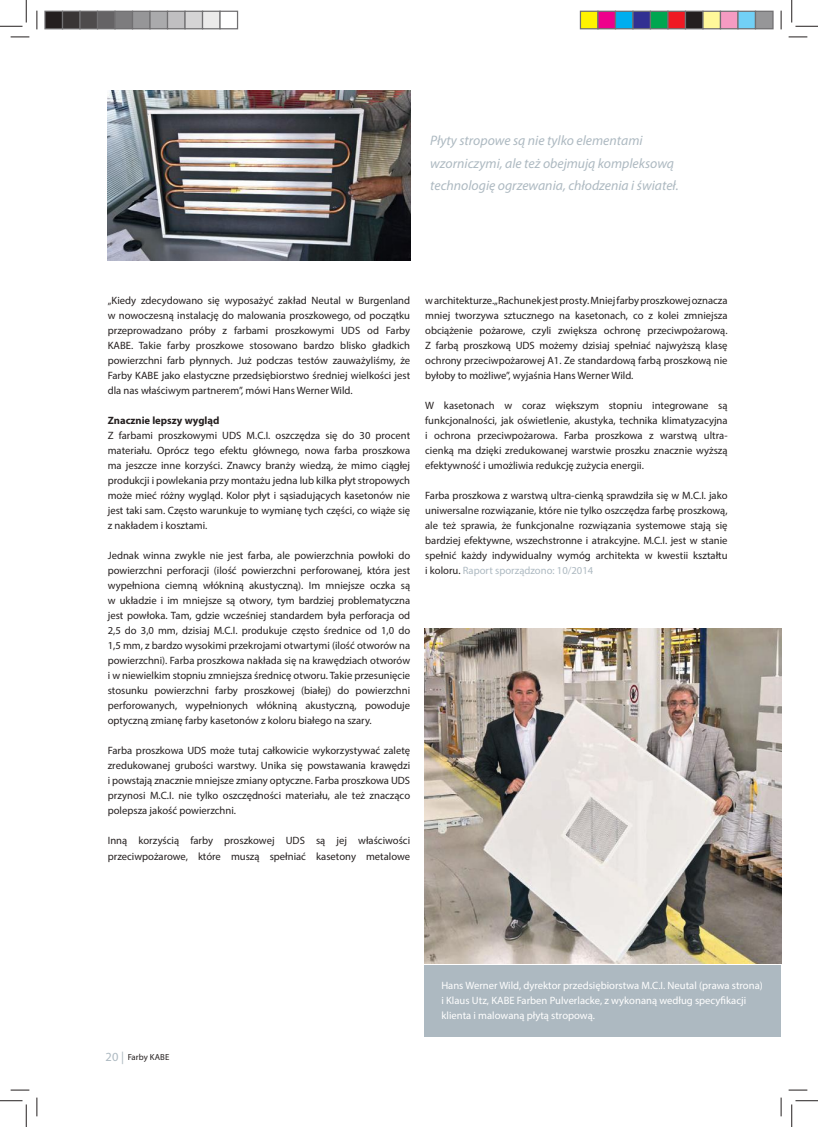
<style>
.page{position:relative;width:818px;height:1127px;background:#fff}
.page>*{position:absolute;margin:0;border:0;box-sizing:border-box;transform-origin:0 0}
.t1{font:italic 13.75px/22.5px "Myriad Pro";color:#adb9c1}
.t2{font:10.62px/15px "Myriad Pro";color:#241f1f;text-align:justify}
.t3{font:10.62px/15px "Myriad Pro";color:#fff}
.t4{font:700 10.62px "Myriad Pro";color:#241f1f}
.t5{font:8.75px "Myriad Pro";letter-spacing:.005em;color:#241f1f}
.s1{color:#adb9c1}
.s2{font-size:12.5px;color:#adb9c1}
</style>
<div class="page">
<img style="left:424px;top:628px;width:357px;height:334px">
<img style="left:108px;top:90px;width:302px;height:170px">
<div style="left:424px;top:965px;width:357px;height:71px;background:#adb9c1"></div>
<svg style="left:11px;top:36px;width:18px;height:2px"></svg>
<svg style="left:788px;top:36px;width:19px;height:2px"></svg>
<svg style="left:11px;top:1089px;width:18px;height:1px"></svg>
<svg style="left:788px;top:1089px;width:19px;height:1px"></svg>
<svg style="left:36px;top:11px;width:2px;height:18px"></svg>
<svg style="left:36px;top:1097px;width:2px;height:18px"></svg>
<svg style="left:780px;top:11px;width:2px;height:18px"></svg>
<svg style="left:780px;top:1097px;width:2px;height:18px"></svg>
<svg style="left:0;top:0;width:27px;height:27px"></svg>
<svg style="left:0;top:1100px;width:27px;height:26px"></svg>
<svg style="left:791px;top:0;width:27px;height:27px"></svg>
<svg style="left:791px;top:1100px;width:27px;height:26px"></svg>
<div style="left:45px;top:11px;width:18px;height:18px;background:#241f1f"></div>
<div style="left:44px;top:11px;width:19px;height:18px;border:1px solid #717072"></div>
<div style="left:63px;top:11px;width:17px;height:18px;background:#393535"></div>
<div style="left:62px;top:11px;width:19px;height:18px;border:1px solid #717072"></div>
<div style="left:80px;top:11px;width:18px;height:18px;background:#4e4b4c"></div>
<div style="left:79px;top:11px;width:19px;height:18px;border:1px solid #717072"></div>
<div style="left:98px;top:11px;width:17px;height:18px;background:#656365"></div>
<div style="left:97px;top:11px;width:19px;height:18px;border:1px solid #717072"></div>
<div style="left:115px;top:11px;width:18px;height:18px;background:#7d7c7e"></div>
<div style="left:114px;top:11px;width:19px;height:18px;border:1px solid #717072"></div>
<div style="left:133px;top:11px;width:17px;height:18px;background:#969698"></div>
<div style="left:132px;top:11px;width:19px;height:18px;border:1px solid #717072"></div>
<div style="left:150px;top:11px;width:18px;height:18px;background:#aaaaac"></div>
<div style="left:149px;top:11px;width:19px;height:18px;border:1px solid #717072"></div>
<div style="left:168px;top:11px;width:17px;height:18px;background:#c0bfc1"></div>
<div style="left:167px;top:11px;width:19px;height:18px;border:1px solid #717072"></div>
<div style="left:185px;top:11px;width:18px;height:18px;background:#d5d4d5"></div>
<div style="left:184px;top:11px;width:19px;height:18px;border:1px solid #717072"></div>
<div style="left:203px;top:11px;width:17px;height:18px;background:#ebeaea"></div>
<div style="left:202px;top:11px;width:19px;height:18px;border:1px solid #717072"></div>
<div style="left:219px;top:11px;width:19px;height:18px;border:1px solid #717072"></div>
<div style="left:580px;top:11px;width:18px;height:18px;background:#fff300"></div>
<div style="left:580px;top:11px;width:18px;height:18px;border:1px solid #717072"></div>
<div style="left:598px;top:11px;width:17px;height:18px;background:#ee008c"></div>
<div style="left:597px;top:11px;width:19px;height:18px;border:1px solid #717072"></div>
<div style="left:615px;top:11px;width:18px;height:18px;background:#00aeef"></div>
<div style="left:615px;top:11px;width:18px;height:18px;border:1px solid #717072"></div>
<div style="left:633px;top:11px;width:17px;height:18px;background:#313092"></div>
<div style="left:632px;top:11px;width:19px;height:18px;border:1px solid #717072"></div>
<div style="left:650px;top:11px;width:18px;height:18px;background:#00a650"></div>
<div style="left:650px;top:11px;width:18px;height:18px;border:1px solid #717072"></div>
<div style="left:668px;top:11px;width:17px;height:18px;background:#ef1923"></div>
<div style="left:667px;top:11px;width:19px;height:18px;border:1px solid #717072"></div>
<div style="left:685px;top:11px;width:18px;height:18px;background:#241f1f"></div>
<div style="left:685px;top:11px;width:18px;height:18px;border:1px solid #717072"></div>
<div style="left:703px;top:11px;width:17px;height:18px;background:#fff89a"></div>
<div style="left:702px;top:11px;width:19px;height:18px;border:1px solid #717072"></div>
<div style="left:720px;top:11px;width:18px;height:18px;background:#f69bc2"></div>
<div style="left:720px;top:11px;width:18px;height:18px;border:1px solid #717072"></div>
<div style="left:738px;top:11px;width:17px;height:18px;background:#72d0f6"></div>
<div style="left:737px;top:11px;width:19px;height:18px;border:1px solid #717072"></div>
<div style="left:755px;top:11px;width:18px;height:18px;background:#969698"></div>
<div style="left:755px;top:11px;width:18px;height:18px;border:1px solid #717072"></div>
<p class="t1" style="left:430px;top:129px;width:250px">Płyty stropowe są nie tylko elementami wzorniczymi, ale też obejmują kompleksową technologię ogrzewania, chłodzenia i świateł.</p>
<p class="t2" style="left:108px;top:293px;width:304px">„Kiedy zdecydowano się wyposażyć zakład Neutal w Burgenland w nowoczesną instalację do malowania proszkowego, od początku przeprowadzano próby z farbami proszkowymi UDS od Farby KABE. Takie farby proszkowe stosowano bardzo blisko gładkich powierzchni farb płynnych. Już podczas testów zauważyliśmy, że Farby KABE jako elastyczne przedsiębiorstwo średniej wielkości jest dla nas właściwym partnerem”, mówi Hans Werner Wild.</p>
<p class="t4" style="left:108px;top:413px;width:113px">Znacznie lepszy wygląd</p>
<p class="t2" style="left:108px;top:428px;width:304px">Z farbami proszkowymi UDS M.C.I. oszczędza się do 30 procent materiału. Oprócz tego efektu głównego, nowa farba proszkowa ma jeszcze inne korzyści. Znawcy branży wiedzą, że mimo ciągłej produkcji i powlekania przy montażu jedna lub kilka płyt stropowych może mieć różny wygląd. Kolor płyt i sąsiadujących kasetonów nie jest taki sam. Często warunkuje to wymianę tych części, co wiąże się z nakładem i kosztami.</p>
<p class="t2" style="left:108px;top:548px;width:304px">Jednak winna zwykle nie jest farba, ale powierzchnia powłoki do powierzchni perforacji (ilość powierzchni perforowanej, która jest wypełniona ciemną włókniną akustyczną). Im mniejsze oczka są w układzie i im mniejsze są otwory, tym bardziej problematyczna jest powłoka. Tam, gdzie wcześniej standardem była perforacja od 2,5 do 3,0 mm, dzisiaj M.C.I. produkuje często średnice od 1,0 do 1,5 mm, z bardzo wysokimi przekrojami otwartymi (ilość otworów na powierzchni). Farba proszkowa nakłada się na krawędziach otworów i w niewielkim stopniu zmniejsza średnicę otworu. Takie przesunięcie stosunku powierzchni farby proszkowej (białej) do powierzchni perforowanych, wypełnionych włókniną akustyczną, powoduje optyczną zmianę farby kasetonów z koloru białego na szary.</p>
<p class="t2" style="left:108px;top:743px;width:304px">Farba proszkowa UDS może tutaj całkowicie wykorzystywać zaletę zredukowanej grubości warstwy. Unika się powstawania krawędzi i powstają znacznie mniejsze zmiany optyczne. Farba proszkowa UDS przynosi M.C.I. nie tylko oszczędności materiału, ale też znacząco polepsza jakość powierzchni.</p>
<p class="t2" style="left:108px;top:833px;width:304px">Inną korzyścią farby proszkowej UDS są jej właściwości przeciwpożarowe, które muszą spełniać kasetony metalowe</p>
<p class="t2" style="left:425px;top:293px;width:304px">w architekturze. „Rachunek jest prosty. Mniej farby proszkowej oznacza mniej tworzywa sztucznego na kasetonach, co z kolei zmniejsza obciążenie pożarowe, czyli zwiększa ochronę przeciwpożarową.<br>Z farbą proszkową UDS możemy dzisiaj spełniać najwyższą klasę ochrony przeciwpożarowej A1. Ze standardową farbą proszkową nie byłoby to możliwe”, wyjaśnia Hans Werner Wild.</p>
<p class="t2" style="left:425px;top:398px;width:304px">W kasetonach w coraz większym stopniu integrowane są funkcjonalności, jak oświetlenie, akustyka, technika klimatyzacyjna i ochrona przeciwpożarowa. Farba proszkowa z warstwą ultra&shy;cienką ma dzięki zredukowanej warstwie proszku znacznie wyższą efektywność i umożliwia redukcję zużycia energii.</p>
<p class="t2" style="left:425px;top:488px;width:304px">Farba proszkowa z warstwą ultra-cienką sprawdziła się w M.C.I. jako uniwersalne rozwiązanie, które nie tylko oszczędza farbę proszkową, ale też sprawia, że funkcjonalne rozwiązania systemowe stają się bardziej efektywne, wszechstronne i atrakcyjne. M.C.I. jest w stanie spełnić każdy indywidualny wymóg architekta w kwestii kształtu i koloru. <span class="s1">Raport sporządzono: 10/2014</span></p>
<p class="t5" style="left:106px;top:1051px;width:65px"><span class="s2">20 |</span> Farby KABE</p>
<p class="t3" style="left:441px;top:977px;width:323px">Hans Werner Wild, dyrektor przedsiębiorstwa M.C.I. Neutal (prawa strona) i Klaus Utz, KABE Farben Pulverlacke, z wykonaną według specyfikacji klienta i malowaną płytą stropową.</p>
</div>
